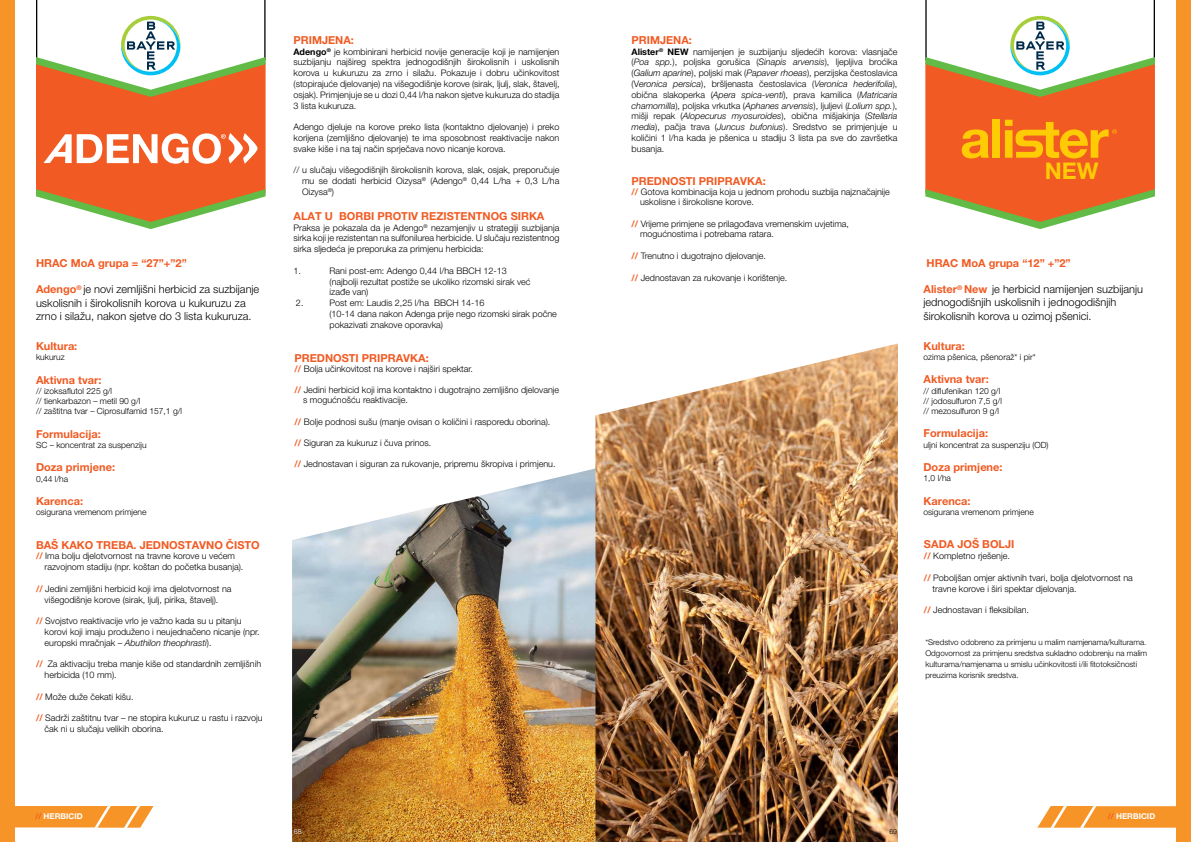
<style>
.page{position:relative;width:1191px;height:842px;background:#fff}
.page>*{position:absolute;margin:0;border:0;box-sizing:border-box;transform-origin:0 0}
.t1{font:700 23px "Helvetica Neue LT Pro";color:#ffcb05}
.t2{font:700 11px "Helvetica Neue LT Pro";color:#f15a22}
.t3{font:300 11px/13.2px "Helvetica Neue LT Pro";color:#000}
.t4{font:300 9px/10.8px "Helvetica Neue LT Pro";color:#000}
.t5{font:300 8.5px/10.2px "Helvetica Neue LT Pro";color:#000}
.t6{font:300 8px/10.8px "Helvetica Neue LT Pro";color:#000}
.t7{font:700 8px "Helvetica Neue LT Pro";color:#fff}
.t8{font:300 7px "Helvetica Neue LT Pro";color:#fff}
.t9{font:300 7px "Helvetica Neue LT Pro";color:#000}
.s1{font-weight:700;color:#f15a22}
.s2{font-style:italic}
.s3{font-weight:700}
.s4{color:#f15a22}
</style>
<div class="page">
<svg style="left:36px;top:0;width:230px;height:229px"></svg>
<svg style="left:14px;top:806px;width:140px;height:22px;background:#f7a040"></svg>
<svg style="left:1037px;top:806px;width:139px;height:22px;background:#f7a040"></svg>
<svg style="left:925px;top:0;width:230px;height:229px"></svg>
<div style="left:0;top:0;width:14px;height:842px;background:#f79428"></div>
<div style="left:1176px;top:0;width:15px;height:842px;background:#f79428"></div>
<img style="left:292px;top:468px;width:303px;height:374px">
<img style="left:595px;top:343px;width:303px;height:499px">
<p class="t2" style="left:36px;top:256px;width:152px">HRAC MoA grupa = “27”+”2”</p>
<p class="t3" style="left:36px;top:283px;width:225px"><span class="s1">Adengo</span><sup>®</sup> je novi zemljišni herbicid za suzbijanje uskolisnih i širokolisnih korova u kukuruzu za zrno i silažu, nakon sjetve do 3 lista kukuruza.</p>
<p class="t2" style="left:36px;top:339px;width:43px">Kultura:</p>
<p class="t5" style="left:36px;top:352px;width:30px">kukuruz</p>
<p class="t2" style="left:36px;top:373px;width:67px">Aktivna tvar:</p>
<p class="t5" style="left:36px;top:386px;width:148px">// izoksaflutol 225 g/l<br>// tienkarbazon – metil 90 g/l<br>// zaštitna tvar – Ciprosulfamid 157,1 g/l</p>
<p class="t2" style="left:36px;top:427px;width:66px">Formulacija:</p>
<p class="t5" style="left:36px;top:440px;width:112px">SC – koncentrat za suspenziju</p>
<p class="t2" style="left:36px;top:461px;width:81px">Doza primjene:</p>
<p class="t5" style="left:36px;top:473px;width:34px">0,44 l/ha</p>
<p class="t2" style="left:36px;top:494px;width:49px">Karenca:</p>
<p class="t5" style="left:36px;top:507px;width:112px">osigurana vremenom primjene</p>
<p class="t2" style="left:36px;top:538px;width:225px">BAŠ KAKO TREBA. JEDNOSTAVNO ČISTO</p>
<p class="t4" style="left:45px;top:551px;width:200px;text-indent:-9px"><span class="s1">//</span> Ima bolju djelotvornost na travne korove u većem razvojnom stadiju (npr. koštan do početka busanja).</p>
<p class="t4" style="left:36px;top:583px;width:197px;text-align:center"><span class="s1">//</span> Jedini zemljišni herbicid koji ima djelotvornost na višegodišnje korove (sirak, ljulj, pirika, štavelj).</p>
<p class="t4" style="left:45px;top:615px;width:217px;text-indent:-9px"><span class="s1">//</span> Svojstvo reaktivacije vrlo je važno kada su u pitanju korovi koji imaju produženo i neujednačeno nicanje (npr. europski mračnjak – <span class="s2">Abuthilon theophrasti</span>).</p>
<p class="t4" style="left:45px;top:659px;width:218px;text-indent:-9px"><span class="s1">//</span> Za aktivaciju treba manje kiše od standardnih zemljišnih herbicida (10 mm).</p>
<p class="t4" style="left:36px;top:691px;width:99px"><span class="s1">//</span> Može duže čekati kišu.</p>
<p class="t4" style="left:45px;top:713px;width:220px;text-indent:-9px"><span class="s1">//</span> Sadrži zaštitnu tvar – ne stopira kukuruz u rastu i razvoju čak ni u slučaju velikih oborina.</p>
<p class="t2" style="left:293px;top:33px;width:62px">PRIMJENA:</p>
<p class="t4" style="left:293px;top:46px;width:267px;text-align:justify"><span class="s3">Adengo</span><sup>®</sup> je kombinirani herbicid novije generacije koji je namijenjen suzbijanju najšireg spektra jednogodišnjih širokolisnih i uskolisnih korova u kukuruzu za zrno i silažu. Pokazuje i dobru učinkovitost (stopirajuće djelovanje) na višegodišnje korove (sirak, ljulj, slak, štavelj, osjak). Primjenjuje se u dozi 0,44 l/ha nakon sjetve kukuruza do stadija 3 lista kukuruza.</p>
<p class="t4" style="left:293px;top:121px;width:267px;text-align:justify">Adengo djeluje na korove preko lista (kontaktno djelovanje) i preko korijena (zemljišno djelovanje) te ima sposobnost reaktivacije nakon svake kiše i na taj način sprječava novo nicanje korova.</p>
<p class="t4" style="left:302px;top:165px;width:259px;text-align:justify;text-indent:-9px">// u slučaju višegodišnjih širokolisnih korova, slak, osjak, preporučuje mu se dodati herbicid Oizysa<sup>®</sup> (Adengo<sup>®</sup> 0,44 L/ha + 0,3 L/ha Oizysa<sup>®</sup>)</p>
<p class="t2" style="left:293px;top:209px;width:252px">ALAT U BORBI PROTIV REZISTENTNOG SIRKA</p>
<p class="t4" style="left:293px;top:222px;width:267px;text-align:justify">Praksa je pokazala da je Adengo<sup>®</sup> nezamjenjiv u strategiji suzbijanja sirka koji je rezistentan na sulfonilurea herbicide. U slučaju rezistentnog sirka sljedeća je preporuka za primjenu herbicida:</p>
<p class="t4" style="left:293px;top:265px;width:9px">1.</p>
<p class="t4" style="left:329px;top:265px;width:203px">Rani post-em: Adengo 0,44 l/ha BBCH 12-13 (najbolji rezultat postiže se ukoliko rizomski sirak već izađe van)</p>
<p class="t4" style="left:296px;top:297px;width:9px">2.</p>
<p class="t4" style="left:329px;top:297px;width:229px">Post em: Laudis 2,25 l/ha BBCH 14-16<br>(10-14 dana nakon Adenga prije nego rizomski sirak počne pokazivati znakove oporavka)</p>
<p class="t2" style="left:294px;top:351px;width:136px">PREDNOSTI PRIPRAVKA:</p>
<p class="t4" style="left:294px;top:363px;width:180px"><span class="s1">//</span> Bolja učinkovitost na korove i najširi spektar.</p>
<p class="t4" style="left:303px;top:385px;width:258px;line-height:10px;text-indent:-9px"><span class="s1">//</span> Jedini herbicid koji ima kontaktno i dugotrajno zemljišno djelovanje s mogućnošću reaktivacije.</p>
<p class="t4" style="left:294px;top:416px;width:257px"><span class="s1">//</span> Bolje podnosi sušu (manje ovisan o količini i rasporedu oborina).</p>
<p class="t4" style="left:294px;top:437px;width:138px"><span class="s1">//</span> Siguran za kukuruz i čuva prinos.</p>
<p class="t4" style="left:294px;top:458px;width:263px"><span class="s1">//</span> Jednostavan i siguran za rukovanje, pripremu škropiva i primjenu.</p>
<p class="t2" style="left:631px;top:33px;width:62px">PRIMJENA:</p>
<p class="t4" style="left:631px;top:46px;width:267px;text-align:justify"><span class="s3">Alister</span><sup>®</sup> <span class="s3">NEW</span> namijenjen je suzbijanju sljedećih korova: vlasnjače (<span class="s2">Poa spp.</span>), poljska gorušica (<span class="s2">Sinapis arvensis</span>), ljepljiva broćika (<span class="s2">Galium aparine</span>), poljski mak (<span class="s2">Papaver rhoeas</span>), perzijska čestoslavica (V<span class="s2">eronica persica</span>), bršljenasta čestoslavica (<span class="s2">Veronica hederifolia</span>), obična slakoperka (<span class="s2">Apera spica-venti</span>), prava kamilica (<span class="s2">Matricaria chamomilla</span>), poljska vrkutka (<span class="s2">Aphanes arvensis</span>), ljuljevi (<span class="s2">Lolium spp.</span>), mišji repak (<span class="s2">Alopecurus myosuroides</span>), obična mišjakinja (<span class="s2">Stellaria media</span>), pačja trava (<span class="s2">Juncus bufonius</span>). Sredstvo se primjenjuje u količini 1 l/ha kada je pšenica u stadiju 3 lista pa sve do završetka busanja.</p>
<p class="t2" style="left:631px;top:174px;width:136px">PREDNOSTI PRIPRAVKA:</p>
<p class="t4" style="left:640px;top:187px;width:251px;line-height:10px;text-indent:-9px"><span class="s1">//</span> Gotova kombinacija koja u jednom prohodu suzbija najznačajnije uskolisne i širokolisne korove.</p>
<p class="t4" style="left:640px;top:218px;width:210px;text-indent:-9px"><span class="s1">//</span> Vrijeme primjene se prilagođava vremenskim uvjetima, mogućnostima i potrebama ratara.</p>
<p class="t4" style="left:631px;top:250px;width:136px"><span class="s1">//</span> Trenutno i dugotrajno djelovanje.</p>
<p class="t4" style="left:631px;top:272px;width:157px"><span class="s1">//</span> Jednostavan za rukovanje i korištenje.</p>
<h1 class="t1" style="left:1045px;top:157px;width:55px">NEW</h1>
<p class="t2" style="left:926px;top:256px;width:146px">HRAC MoA grupa “12” +”2”</p>
<p class="t3" style="left:923px;top:282px;width:221px"><span class="s1">Alister</span><sup>®</sup> <span class="s1">New</span> je herbicid namijenjen suzbijanju jednogodišnjih uskolisnih i jednogodišnjih širokolisnih korova u ozimoj pšenici.</p>
<p class="t2" style="left:923px;top:339px;width:43px">Kultura:</p>
<p class="t5" style="left:923px;top:352px;width:114px">ozima pšenica, pšenoraž* i pir*</p>
<p class="t2" style="left:923px;top:373px;width:67px">Aktivna tvar:</p>
<p class="t5" style="left:923px;top:385px;width:80px">// difl ufenikan 120 g/l // jodosulfuron 7,5 g/l // mezosulfuron 9 g/l</p>
<p class="t2" style="left:923px;top:427px;width:66px">Formulacija:</p>
<p class="t5" style="left:923px;top:439px;width:127px">uljni koncentrat za suspenziju (OD)</p>
<p class="t2" style="left:923px;top:460px;width:81px">Doza primjene:</p>
<p class="t5" style="left:923px;top:473px;width:29px">1,0 l/ha</p>
<p class="t2" style="left:923px;top:494px;width:49px">Karenca:</p>
<p class="t5" style="left:923px;top:506px;width:112px">osigurana vremenom primjene</p>
<p class="t2" style="left:924px;top:538px;width:92px">SADA JOŠ BOLJI</p>
<p class="t4" style="left:924px;top:550px;width:87px"><span class="s1">//</span> Kompletno rješenje.</p>
<p class="t4" style="left:932px;top:572px;width:202px;text-indent:-9px"><span class="s1">//</span> Poboljšan omjer aktivnih tvari, bolja djelotvornost na travne korove i širi spektar djelovanja.</p>
<p class="t4" style="left:924px;top:604px;width:107px"><span class="s1">//</span> Jednostavan i fleksibilan.</p>
<p class="t6" style="left:925px;top:637px;width:223px">*Sredstvo odobreno za primjenu u malim namjenama/kulturama.<br>Odgovornost za primjenu sredstva sukladno odobrenju na malim kulturama/namjenama u smislu učinkovitosti i/ili fitotoksičnosti preuzima korisnik sredstva.</p>
<p class="t7" style="left:35px;top:811px;width:49px"><span class="s4">//</span> HERBICID</p>
<p class="t7" style="left:1108px;top:811px;width:49px"><span class="s4">//</span> HERBICID</p>
<p class="t8" style="left:294px;top:827px;width:9px">68</p>
<p class="t9" style="left:889px;top:827px;width:9px">69</p>
</div>
